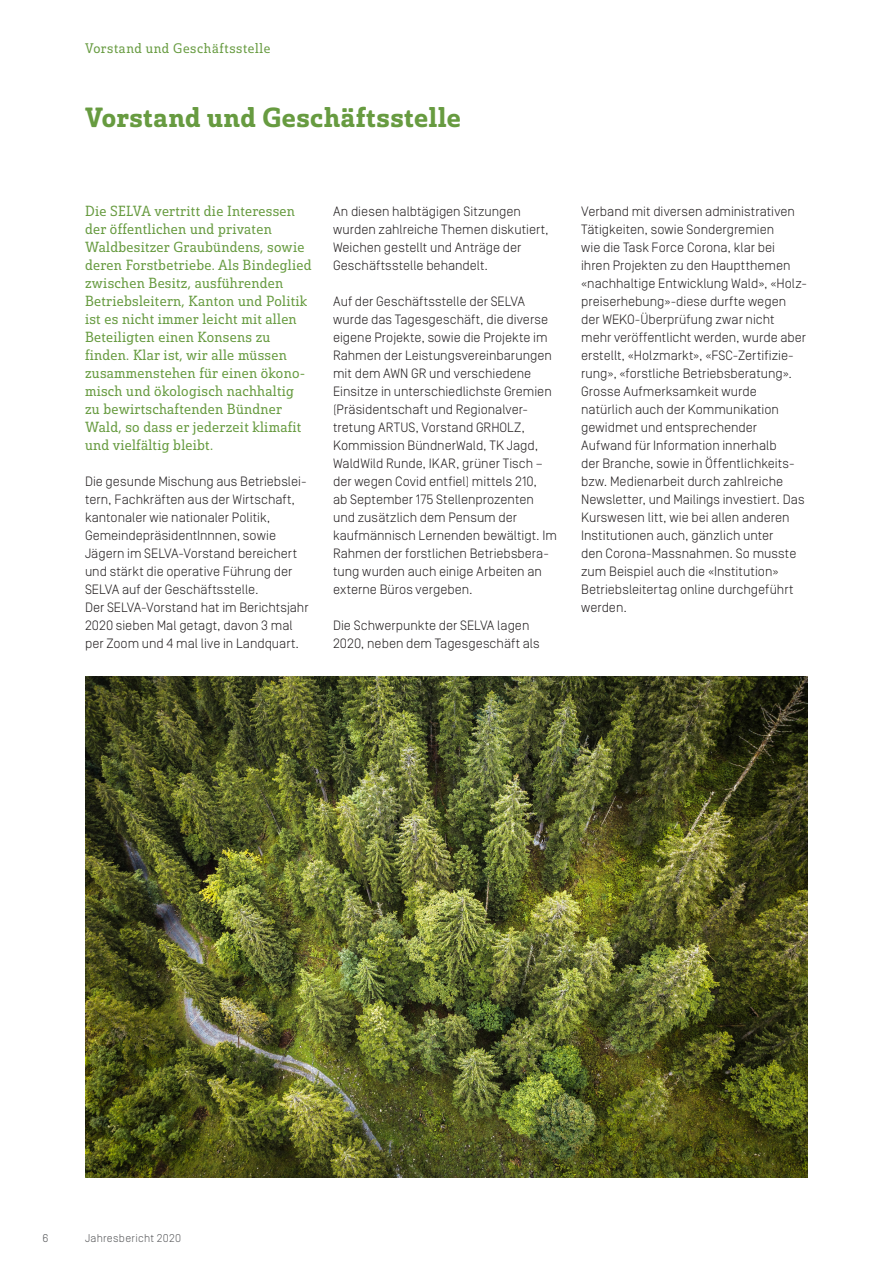
<style>
.page{position:relative;width:893px;height:1263px;background:#fff}
.page>*{position:absolute;margin:0;border:0;box-sizing:border-box;transform-origin:0 0}
.t1{font:27px "Solitas Slab Nor Dem";letter-spacing:.02em;color:#679b40}
.t2{font:14.25px/18px "Solitas Slab Nor Boo";letter-spacing:.02em;color:#679b40}
.t3{font:300 13.5px/18px "Simplon Norm";color:#231f20}
.t4{font:13.5px "Solitas Slab Nor Boo";letter-spacing:.045em;color:#679b40}
.t5{font:300 11.25px "Simplon Norm";letter-spacing:.025em;color:#57585a}
</style>
<div class="page">
<img style="left:85px;top:676px;width:723px;height:502px">
<p class="t4" style="left:85px;top:40px;width:187px">Vorstand und Geschäftsstelle</p>
<h1 class="t1" style="left:85px;top:99px;width:377px">Vorstand und Geschäftsstelle</h1>
<p class="t2" style="left:85px;top:202px;width:228px">Die SELVA vertritt die Interessen der öffentlichen und privaten<br>Waldbesitzer Graubündens, sowie deren Forstbetriebe. Als Bindeglied zwischen Besitz, ausführenden<br>Betriebsleitern, Kanton und Politik ist es nicht immer leicht mit allen<br>Beteiligten einen Konsens zu finden. Klar ist, wir alle müssen zusammenstehen für einen ökono&shy;misch und ökologisch nachhaltig zu bewirtschaftenden Bündner<br>Wald, so dass er jederzeit klimafit und vielfältig bleibt.</p>
<p class="t3" style="left:85px;top:473px;width:225px">Die gesunde Mischung aus Betriebslei&shy;tern, Fachkräften aus der Wirtschaft, kantonaler wie nationaler Politik, GemeindepräsidentInnnen, sowie Jägern im SELVA-Vorstand bereichert und stärkt die operative Führung der SELVA auf der Geschäftsstelle.<br>Der SELVA-Vorstand hat im Berichtsjahr 2020 sieben Mal getagt, davon 3 mal per Zoom und 4 mal live in Landquart.</p>
<p class="t3" style="left:333px;top:202px;width:217px">An diesen halbtägigen Sitzungen wurden zahlreiche Themen diskutiert, Weichen gestellt und Anträge der Geschäftsstelle behandelt.</p>
<p class="t3" style="left:333px;top:292px;width:225px">Auf der Geschäftsstelle der SELVA wurde das Tagesgeschäft, die diverse eigene Projekte, sowie die Projekte im Rahmen der Leistungsvereinbarungen mit dem AWN GR und verschiedene Einsitze in unterschiedlichste Gremien (Präsidentschaft und Regionalver&shy;tretung ARTUS, Vorstand GRHOLZ, Kommission BündnerWald, TK Jagd, WaldWild Runde, IKAR, grüner Tisch – der wegen Covid entfiel) mittels 210,<br>ab September 175 Stellenprozenten und zusätzlich dem Pensum der kaufmännisch Lernenden bewältigt. Im Rahmen der forstlichen Betriebsbera&shy;tung wurden auch einige Arbeiten an externe Büros vergeben.</p>
<p class="t3" style="left:333px;top:616px;width:208px">Die Schwerpunkte der SELVA lagen<br>2020, neben dem Tagesgeschäft als</p>
<p class="t3" style="left:581px;top:202px;width:227px">Verband mit diversen administrativen Tätigkeiten, sowie Sondergremien<br>wie die Task Force Corona, klar bei ihren Projekten zu den Hauptthemen «nachhaltige Entwicklung Wald», «Holz&shy;preiserhebung»-diese durfte wegen der WEKO-Überprüfung zwar nicht mehr veröffentlicht werden, wurde aber erstellt, «Holzmarkt», «FSC-Zertifizie&shy;rung», «forstliche Betriebsberatung».<br>Grosse Aufmerksamkeit wurde natürlich auch der Kommunikation gewidmet und entsprechender Aufwand für Information innerhalb<br>der Branche, sowie in Öffentlichkeits&shy;bzw. Medienarbeit durch zahlreiche Newsletter, und Mailings investiert. Das Kurswesen litt, wie bei allen anderen Institutionen auch, gänzlich unter<br>den Corona-Massnahmen. So musste zum Beispiel auch die «Institution» Betriebsleitertag online durchgeführt werden.</p>
<p class="t5" style="left:43px;top:1232px;width:8px">6</p>
<p class="t5" style="left:85px;top:1232px;width:98px">Jahresbericht 2020</p>
</div>
